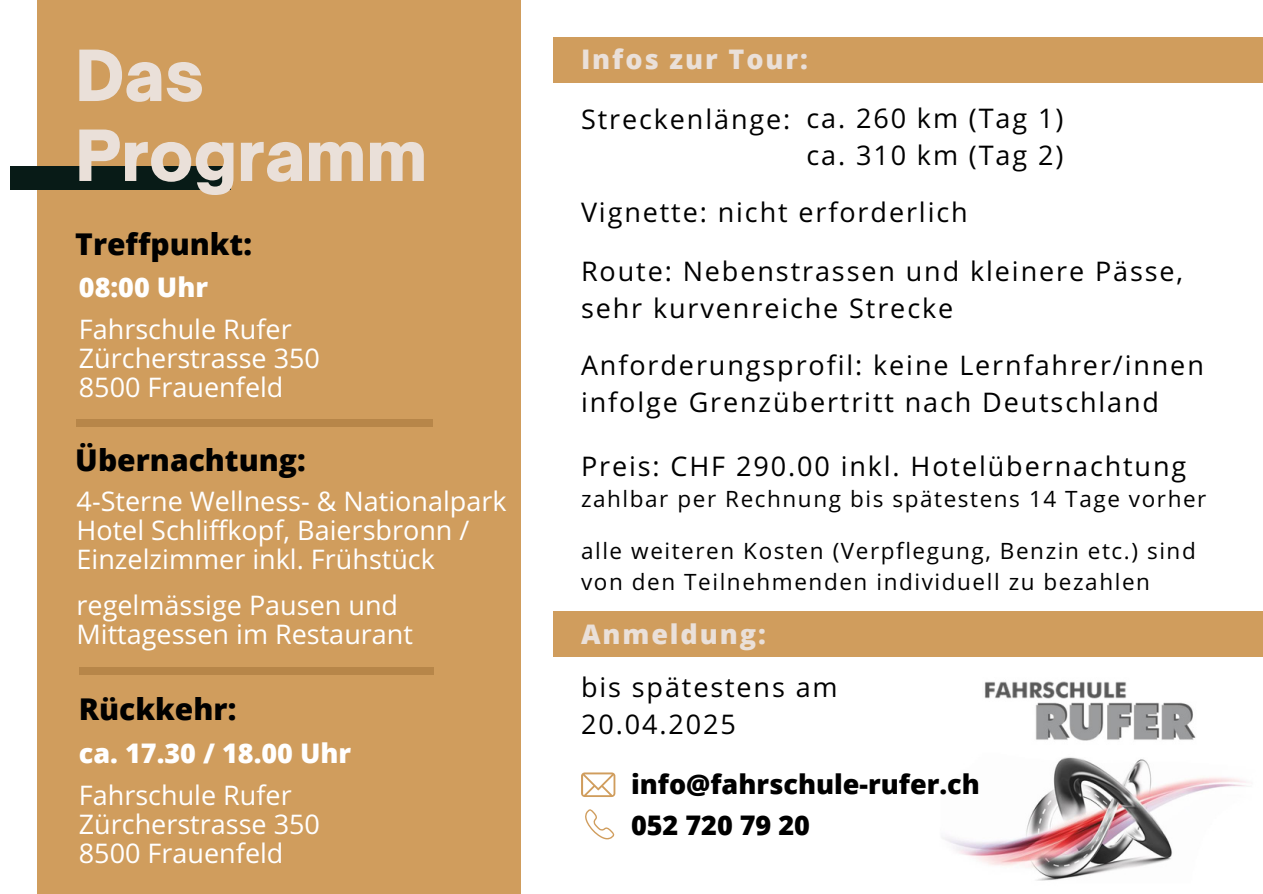
<style>
.page{position:relative;width:1263px;height:894px;background:#fff}
.page>*{position:absolute;margin:0;border:0;box-sizing:border-box;transform-origin:0 0}
.t1{font:900 67.35px/79.8px "Open Sauce One";color:#eae0d9}
.t2{font:800 30px "Open Sans";color:#000}
.t3{font:27px/37.2px "Open Sans Hebrew";letter-spacing:.07em;color:#000}
.t4{font:27px/29px "Open Sans Hebrew";color:#fff}
.t5{font:800 27px/40.5px "Open Sans";color:#000}
.t6{font:800 27px "Open Sans";color:#fff}
.t7{font:800 27px "Open Sans";letter-spacing:.07em;color:#eae0d9}
.t8{font:22.5px/31.5px "Open Sans Hebrew";letter-spacing:.07em;color:#000}
</style>
<div class="page">
<div style="left:37px;top:0;width:484px;height:893px;background:#d09d5d"></div>
<div style="left:77px;top:418px;width:356px;height:8px;background:#b78649"></div>
<div style="left:10px;top:166px;width:221px;height:24px;background:#081b17"></div>
<svg style="left:585px;top:809px;width:30px;height:30px"></svg>
<svg style="left:581px;top:772px;width:34px;height:24px"></svg>
<img style="left:936px;top:656px;width:327px;height:225px">
<div style="left:553px;top:37px;width:710px;height:45px;background:#d09d5d"></div>
<div style="left:553px;top:611px;width:710px;height:45px;background:#d09d5d"></div>
<div style="left:79px;top:667px;width:354px;height:8px;background:#b78649"></div>
<p class="t1" style="left:75px;top:35px;width:353px">Das<br>Programm</p>
<h1 class="t2" style="left:75px;top:222px;width:178px">Treffpunkt:</h1>
<h2 class="t6" style="left:79px;top:268px;width:131px">08:00 Uhr</h2>
<h4 class="t4" style="left:79px;top:313px;width:243px">Fahrschule Rufer<br>Zürcherstrasse 350<br>8500 Frauenfeld</h4>
<h3 class="t2" style="left:75px;top:439px;width:232px">Übernachtung:</h3>
<h3 class="t4" style="left:77px;top:485px;width:431px">4-Sterne Wellness- &amp; Nationalpark<br>Hotel Schliffkopf, Baiersbronn /<br>Einzelzimmer inkl. Frühstück</h3>
<h3 class="t4" style="left:77px;top:589px;width:338px">regelmässige Pausen und<br>Mittagessen im Restaurant</h3>
<h2 class="t2" style="left:79px;top:687px;width:159px">Rückkehr:</h2>
<h4 class="t6" style="left:79px;top:733px;width:274px">ca. 17.30 / 18.00 Uhr</h4>
<h5 class="t4" style="left:79px;top:779px;width:243px">Fahrschule Rufer<br>Zürcherstrasse 350<br>8500 Frauenfeld</h5>
<p class="t7" style="left:581px;top:40px;width:228px">Infos zur Tour:</p>
<h5 class="t3" style="left:581px;top:100px;width:211px">Streckenlänge:</h5>
<h3 class="t3" style="left:806px;top:99px;width:258px">ca. 260 km (Tag 1) ca. 310 km (Tag 2)</h3>
<p class="t3" style="left:581px;top:193px;width:388px">Vignette: nicht erforderlich</p>
<h3 class="t3" style="left:581px;top:252px;width:604px">Route: Nebenstrassen und kleinere Pässe, sehr kurvenreiche Strecke</h3>
<h5 class="t3" style="left:581px;top:345px;width:624px">Anforderungsprofil: keine Lernfahrer/innen infolge Grenzübertritt nach Deutschland</h5>
<p class="t3" style="left:581px;top:446px;width:607px">Preis: CHF 290.00 inkl. Hotelübernachtung</p>
<h5 class="t8" style="left:581px;top:482px;width:627px">zahlbar per Rechnung bis spätestens 14 Tage vorher</h5>
<h2 class="t8" style="left:581px;top:534px;width:616px">alle weiteren Kosten (Verpflegung, Benzin etc.) sind von den Teilnehmenden individuell zu bezahlen</h2>
<p class="t7" style="left:581px;top:615px;width:186px">Anmeldung:</p>
<h2 class="t3" style="left:581px;top:667px;width:258px">bis spätestens am<br>20.04.2025</h2>
<h5 class="t5" style="left:631px;top:763px;width:350px">info@fahrschule-rufer.ch<br>052 720 79 20</h5>
</div>
